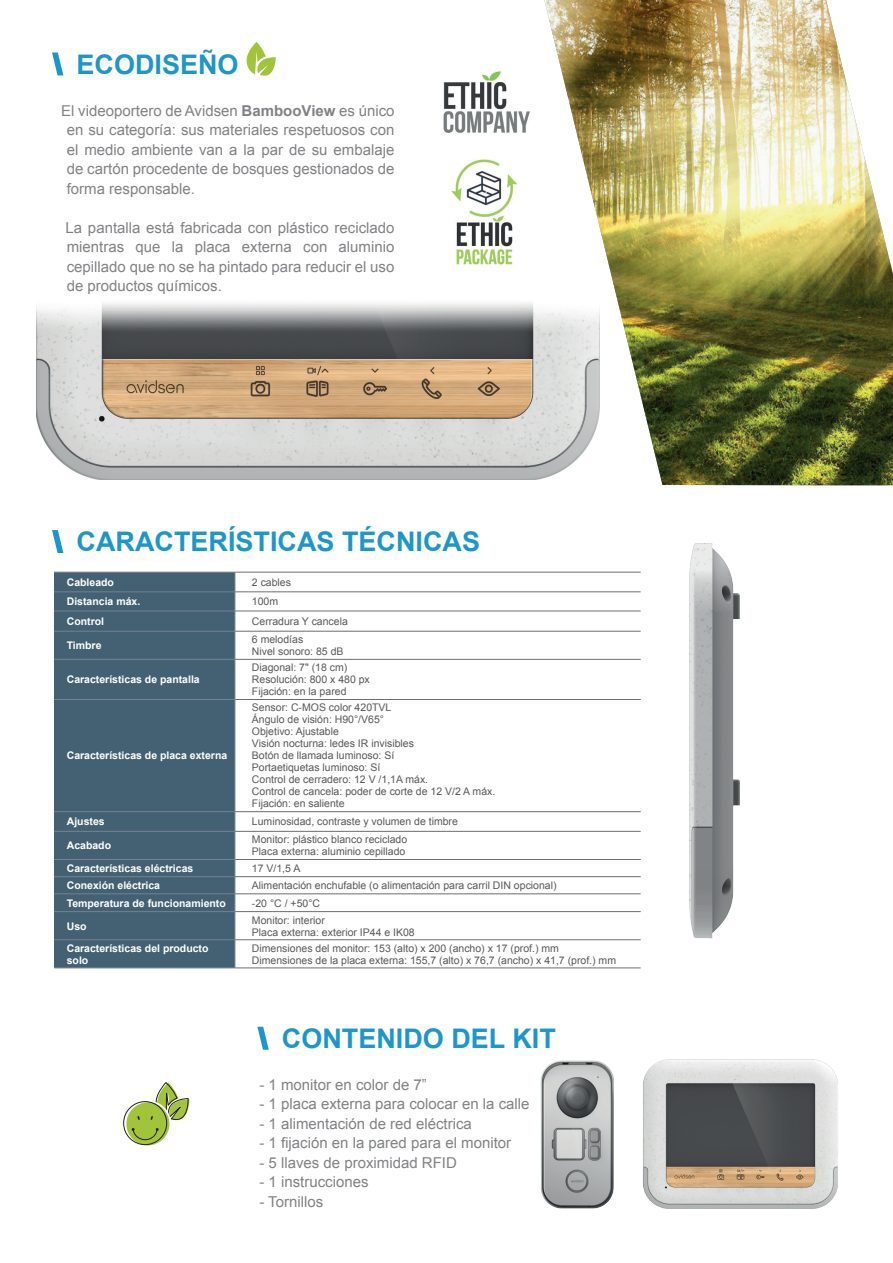
<style>
.page{position:relative;width:893px;height:1263px;background:#fff}
.page>*{position:absolute;margin:0;border:0;box-sizing:border-box;transform-origin:0 0}
.t1{font:700 27px "Arial";color:#1d96c9}
.t2{font:15px/19.5px "Arial";color:#808285;text-align:justify}
.t3{font:10.5px/12px "Arial";color:#57585a}
.t4{font:700 10.5px/12px "Arial";color:#fff}
.s1{font-weight:900}
.s2{font-weight:700}
</style>
<div class="page">
<img style="left:36px;top:303px;width:508px;height:177px">
<img style="left:544px;top:0;width:349px;height:485px">
<img style="left:443px;top:71px;width:87px;height:62px">
<img style="left:451px;top:159px;width:67px;height:106px">
<img style="left:702px;top:1059px;width:136px;height:150px">
<img style="left:540px;top:1059px;width:162px;height:150px">
<svg style="left:246px;top:42px;width:30px;height:34px"></svg>
<img style="left:689px;top:543px;width:51px;height:396px">
<svg style="left:126px;top:1102px;width:43px;height:43px"></svg>
<div style="left:123px;top:1101px;width:44px;height:44px;border:1px solid #231f20;border-radius:50%"></div>
<svg style="left:132px;top:1082px;width:57px;height:64px"></svg>
<div style="left:54px;top:573px;width:181px;height:395px;background:#436173"></div>
<hr style="left:54px;top:572px;width:181px;height:1px;background:#748291">
<hr style="left:54px;top:592px;width:181px;height:1px;background:#748291">
<hr style="left:54px;top:611px;width:181px;height:1px;background:#748291">
<hr style="left:54px;top:631px;width:181px;height:1px;background:#748291">
<svg style="left:235px;top:573px;width:1px;height:86px"></svg>
<hr style="left:54px;top:659px;width:181px;height:1px;background:#748291">
<hr style="left:235px;top:659px;width:1px;height:40px;background:#748291">
<hr style="left:54px;top:699px;width:181px;height:1px;background:#748291">
<hr style="left:235px;top:700px;width:1px;height:111px;background:#748291">
<hr style="left:54px;top:811px;width:181px;height:1px;background:#748291">
<hr style="left:54px;top:831px;width:181px;height:1px;background:#748291">
<hr style="left:54px;top:859px;width:181px;height:1px;background:#748291">
<hr style="left:54px;top:876px;width:181px;height:1px;background:#748291">
<hr style="left:54px;top:893px;width:181px;height:1px;background:#748291">
<hr style="left:54px;top:911px;width:181px;height:1px;background:#748291">
<hr style="left:54px;top:939px;width:181px;height:1px;background:#748291">
<hr style="left:54px;top:968px;width:181px;height:1px;background:#748291">
<svg style="left:235px;top:812px;width:1px;height:156px"></svg>
<hr style="left:235px;top:572px;width:406px;height:1px;background:#6c6d70">
<hr style="left:235px;top:592px;width:406px;height:1px;background:#6c6d70">
<hr style="left:235px;top:611px;width:406px;height:1px;background:#6c6d70">
<hr style="left:235px;top:631px;width:406px;height:1px;background:#6c6d70">
<hr style="left:235px;top:659px;width:406px;height:1px;background:#6c6d70">
<hr style="left:235px;top:699px;width:406px;height:1px;background:#6c6d70">
<hr style="left:235px;top:811px;width:406px;height:1px;background:#6c6d70">
<hr style="left:235px;top:831px;width:406px;height:1px;background:#6c6d70">
<hr style="left:235px;top:859px;width:406px;height:1px;background:#6c6d70">
<hr style="left:235px;top:876px;width:406px;height:1px;background:#6c6d70">
<hr style="left:235px;top:893px;width:406px;height:1px;background:#6c6d70">
<hr style="left:235px;top:911px;width:406px;height:1px;background:#6c6d70">
<hr style="left:235px;top:939px;width:406px;height:1px;background:#6c6d70">
<hr style="left:235px;top:968px;width:406px;height:1px;background:#6c6d70">
<h1 class="t1" style="left:54px;top:46px;width:186px"><span class="s1">\</span> ECODISEÑO</h1>
<h2 class="t2" style="left:67px;top:101px;width:329px;text-indent:-5px">El videoportero de Avidsen <span class="s2">BambooView</span> es único en su categoría: sus materiales respetuosos con el medio ambiente van a la par de su embalaje de cartón procedente de bosques gestionados de forma responsable.</h2>
<h2 class="t2" style="left:66px;top:218px;width:330px">La pantalla está fabricada con plástico reciclado mientras que la placa externa con aluminio cepillado que no se ha pintado para reducir el uso de productos químicos.</h2>
<h1 class="t1" style="left:54px;top:524px;width:428px"><span class="s1">\</span> CARACTERÍSTICAS TÉCNICAS</h1>
<p class="t4" style="left:67px;top:576px;width:49px">Cableado</p>
<p class="t3" style="left:252px;top:576px;width:41px">2 cables</p>
<p class="t4" style="left:67px;top:596px;width:75px">Distancia máx.</p>
<p class="t3" style="left:252px;top:596px;width:28px">100m</p>
<p class="t4" style="left:67px;top:616px;width:39px">Control</p>
<p class="t3" style="left:252px;top:615px;width:97px">Cerradura Y cancela</p>
<p class="t4" style="left:67px;top:640px;width:36px">Timbre</p>
<p class="t3" style="left:252px;top:633px;width:93px">6 melodías<br>Nivel sonoro: 85 dB</p>
<p class="t4" style="left:67px;top:674px;width:135px">Características de pantalla</p>
<p class="t3" style="left:252px;top:662px;width:119px">Diagonal: 7" (18 cm)<br>Resolución: 800 x 480 px<br>Fijación: en la pared</p>
<p class="t4" style="left:67px;top:750px;width:162px">Características de placa externa</p>
<p class="t3" style="left:252px;top:702px;width:245px">Sensor: C-MOS color 420TVL<br>Ángulo de visión: H90°/V65°<br>Objetivo: Ajustable<br>Visión nocturna: ledes IR invisibles<br>Botón de llamada luminoso: Sí<br>Portaetiquetas luminoso: Sí<br>Control de cerradero: 12 V /1,1A máx.<br>Control de cancela: poder de corte de 12 V/2 A máx.<br>Fijación: en saliente</p>
<p class="t4" style="left:67px;top:816px;width:39px">Ajustes</p>
<p class="t3" style="left:252px;top:816px;width:207px">Luminosidad, contraste y volumen de timbre</p>
<p class="t4" style="left:67px;top:840px;width:46px">Acabado</p>
<p class="t3" style="left:252px;top:834px;width:157px">Monitor: plástico blanco reciclado<br>Placa externa: aluminio cepillado</p>
<p class="t4" style="left:67px;top:862px;width:128px">Características eléctricas</p>
<p class="t3" style="left:252px;top:862px;width:50px">17 V/1,5 A</p>
<p class="t4" style="left:67px;top:880px;width:95px">Conexión eléctrica</p>
<p class="t3" style="left:252px;top:879px;width:306px">Alimentación enchufable (o alimentación para carril DIN opcional)</p>
<p class="t4" style="left:67px;top:897px;width:161px">Temperatura de funcionamiento</p>
<p class="t3" style="left:252px;top:897px;width:70px">-20 °C / +50°C</p>
<p class="t4" style="left:67px;top:920px;width:21px">Uso</p>
<p class="t3" style="left:252px;top:914px;width:164px">Monitor: interior<br>Placa externa: exterior IP44 e IK08</p>
<p class="t4" style="left:67px;top:942px;width:143px">Características del producto solo</p>
<p class="t3" style="left:252px;top:942px;width:366px">Dimensiones del monitor: 153 (alto) x 200 (ancho) x 17 (prof.) mm<br>Dimensiones de la placa externa: 155,7 (alto) x 76,7 (ancho) x 41,7 (prof.) mm</p>
<h1 class="t1" style="left:259px;top:1021px;width:298px"><span class="s1">\</span> CONTENIDO DEL KIT</h1>
<h2 class="t2" style="left:259px;top:1075px;width:169px">- 1 monitor en color de 7”</h2>
<h2 class="t2" style="left:259px;top:1094px;width:272px">- 1 placa externa para colocar en la calle</h2>
<h2 class="t2" style="left:259px;top:1114px;width:214px">- 1 alimentación de red eléctrica</h2>
<h2 class="t2" style="left:259px;top:1133px;width:253px">- 1 fijación en la pared para el monitor</h2>
<h2 class="t2" style="left:259px;top:1153px;width:199px">- 5 llaves de proximidad RFID</h2>
<h2 class="t2" style="left:259px;top:1172px;width:111px">- 1 instrucciones</h2>
<h2 class="t2" style="left:259px;top:1192px;width:65px">- Tornillos</h2>
</div>
